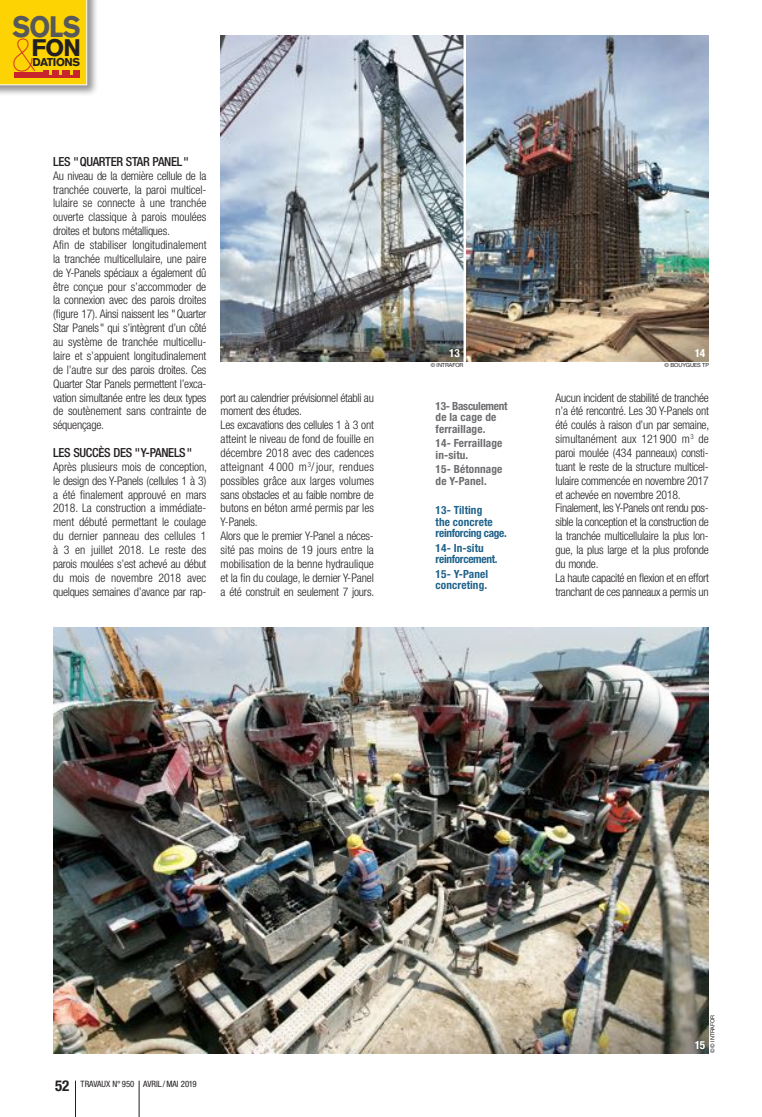
<style>
.page{position:relative;width:762px;height:1117px;background:#fff}
.page>*{position:absolute;margin:0;border:0;box-sizing:border-box;transform-origin:0 0}
.t1{font:900 condensed 45.88px "Helvetica Neue";color:#c8242b}
.t2{font:900 29px "Akzidenz Grotesk";color:#57585a;scale:.9 1}
.t3{font:900 23.62px "Akzidenz Grotesk";color:#231f20}
.t4{font:700 condensed 15px "Helvetica Neue";color:#231f20}
.t5{font:500 condensed 12.5px "Helvetica Neue";letter-spacing:-.025em;color:#231f20}
.t6{font:300 condensed 11.88px/13.9px "Helvetica Neue";letter-spacing:-.02em;color:#231f20}
.t7{font:300 condensed 11.88px/13.9px "Helvetica Neue";color:#231f20}
.t8{font:700 condensed 11.25px/11.2px "Helvetica Neue";letter-spacing:.01em;color:#6c6d70}
.t9{font:700 condensed 11.25px/11.2px "Helvetica Neue";letter-spacing:.01em;color:#1e628a}
.t10{font:700 condensed 11.25px/11.2px "Helvetica Neue";letter-spacing:-.025em;color:#1e628a}
.t11{font:900 11.25px "Akzidenz Grotesk";letter-spacing:-.03em;color:#231f20}
.t12{font:700 condensed 11.25px "Helvetica Neue";color:#fff}
.t13{font:condensed 8.75px "Helvetica Neue";color:#231f20}
.t14{font:5.62px "Helvetica Neue";letter-spacing:-.02em;color:#231f20}
</style>
<div class="page">
<hr style="left:139px;top:1080px;width:1px;height:36px;background:#231f20">
<hr style="left:75px;top:1080px;width:1px;height:36px;background:#231f20">
<div style="left:0;top:0;width:99px;height:97px;background:#231f20;opacity:.5"></div>
<svg style="left:0;top:0;width:87px;height:85px;background:#fac90a"></svg>
<img style="left:53px;top:627px;width:656px;height:425px">
<img style="left:466px;top:35px;width:243px;height:326px">
<img style="left:221px;top:35px;width:242px;height:326px">
<h2 class="t2" style="left:13px;top:9px;width:77px">SOLS</h2>
<h1 class="t1" style="left:13px;top:30px;width:25px">&amp;</h1>
<h3 class="t3" style="left:32px;top:34px;width:51px">FON</h3>
<p class="t11" style="left:32px;top:55px;width:49px">DATIONS</p>
<p class="t5" style="left:53px;top:154px;width:137px">LES "QUARTER STAR PANEL"</p>
<p class="t6" style="left:53px;top:168px;width:155px">Au niveau de la dernière cellule de la tranchée couverte, la paroi multicel&shy;lulaire se connecte à une tranchée ouverte classique à parois moulées droites et butons métalliques.<br>Afin de stabiliser longitudinalement la tranchée multicellulaire, une paire de Y-Panels spéciaux a également dû être conçue pour s’accommoder de la connexion avec des parois droites (figure 17). Ainsi naissent les "Quarter Star Panels" qui s’intègrent d’un côté au système de tranchée multicellu&shy;laire et s’appuient longitudinalement de l’autre sur des parois droites. Ces Quarter Star Panels permettent l’exca&shy;vation simultanée entre les deux types de soutènement sans contrainte de séquençage.</p>
<p class="t5" style="left:53px;top:445px;width:140px">LES SUCCÈS DES "Y-PANELS"</p>
<p class="t6" style="left:53px;top:459px;width:155px;text-align:justify">Après plusieurs mois de conception, le design des Y-Panels (cellules 1 à 3) a été finalement approuvé en mars 2018. La construction a immédiate&shy;ment débuté permettant le coulage du dernier panneau des cellules 1 à 3 en juillet 2018. Le reste des parois moulées s’est achevé au début du mois de novembre 2018 avec quelques semaines d’avance par rap-</p>
<p class="t12" style="left:449px;top:346px;width:12px">13</p>
<p class="t12" style="left:695px;top:346px;width:12px">14</p>
<p class="t14" style="left:431px;top:361px;width:34px">© INTRAFOR</p>
<p class="t14" style="left:664px;top:361px;width:46px">© BOUYGUES TP</p>
<p class="t7" style="left:221px;top:390px;width:155px">port au calendrier prévisionnel établi au moment des études.<br>Les excavations des cellules 1 à 3 ont atteint le niveau de fond de fouille en décembre 2018 avec des cadences atteignant 4 000 m<sup>3</sup>/ jour, rendues possibles grâce aux larges volumes sans obstacles et au faible nombre de butons en béton armé permis par les Y-Panels.<br>Alors que le premier Y-Panel a néces&shy;sité pas moins de 19 jours entre la mobilisation de la benne hydraulique et la fin du coulage, le dernier Y-Panel a été construit en seulement 7 jours.</p>
<p class="t8" style="left:436px;top:400px;width:73px">13- Basculement de la cage de ferraillage.</p>
<p class="t8" style="left:436px;top:437px;width:68px">14- Ferraillage in-situ.</p>
<p class="t8" style="left:436px;top:463px;width:68px">15- Bétonnage de Y-Panel.</p>
<p class="t9" style="left:436px;top:504px;width:73px">13- Tilting<br>the concrete reinforcing cage.</p>
<p class="t10" style="left:436px;top:541px;width:63px">14- In-situ reinforcement.</p>
<p class="t9" style="left:436px;top:567px;width:54px">15- Y-Panel concreting.</p>
<p class="t6" style="left:555px;top:390px;width:155px">Aucun incident de stabilité de tranchée n’a été rencontré. Les 30 Y-Panels ont été coulés à raison d’un par semaine, simultanément aux 121 900 m<sup>3</sup> de paroi moulée (434 panneaux) consti&shy;tuant le reste de la structure multicel&shy;lulaire commencée en novembre 2017 et achevée en novembre 2018.<br>Finalement, les Y-Panels ont rendu pos&shy;sible la conception et la construction de la tranchée multicellulaire la plus lon&shy;gue, la plus large et la plus profonde du monde.<br>La haute capacité en flexion et en effort tranchant de ces panneaux a permis un</p>
<p class="t4" style="left:55px;top:1075px;width:16px">52</p>
<p class="t13" style="left:81px;top:1078px;width:117px">TRAVAUX N° 950 AVRIL /MAI 2019</p>
<p class="t14" style="left:709px;top:1053px;width:40px;rotate:-90deg">© © INTRAFOR</p>
<p class="t12" style="left:695px;top:1037px;width:12px">15</p>
</div>
